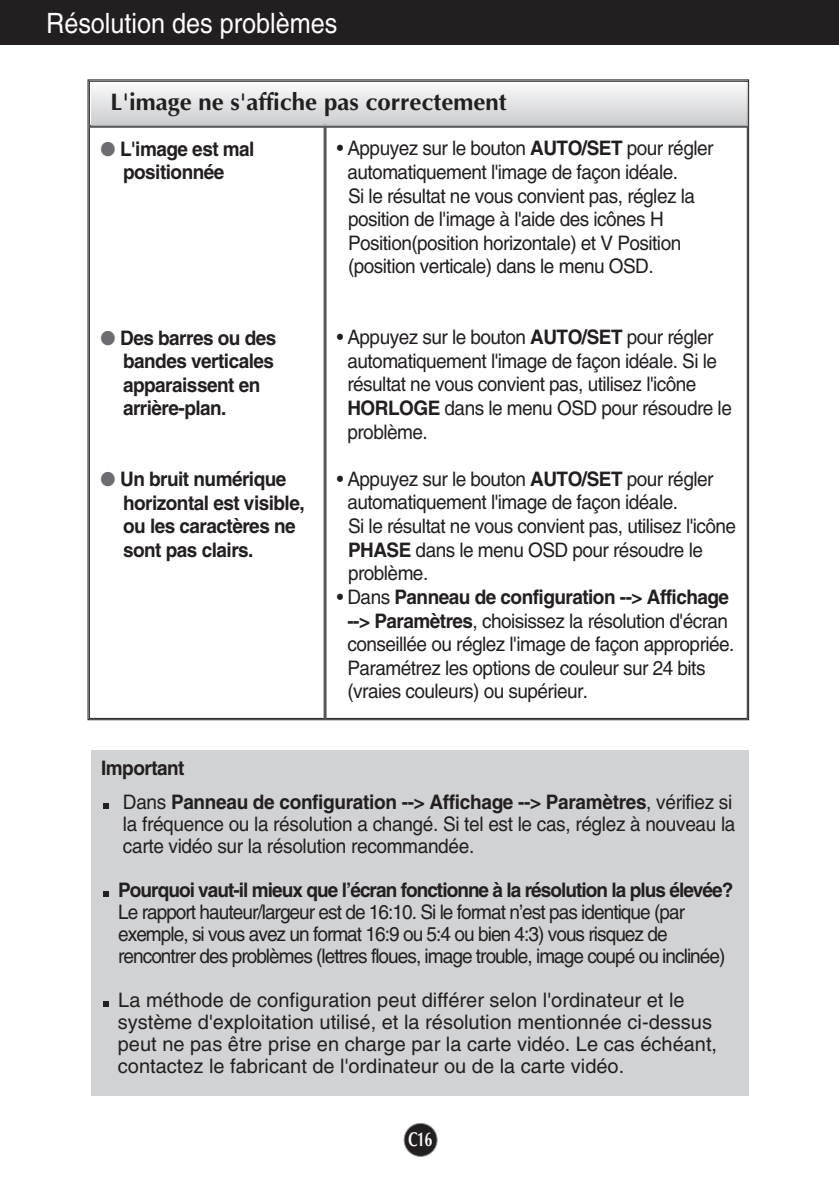
<style>
.page{position:relative;width:839px;height:1189px;background:#fff}
.page>*{position:absolute;margin:0;border:0;box-sizing:border-box;transform-origin:0 0}
.t1{font:28px "Helvetica";color:#fff;scale:.9 1}
.t2{font:700 24px "Optima";color:#231f20}
.t3{font:20px/23.6px "Helvetica";letter-spacing:-.03em;color:#231f20;scale:.95 1}
.t4{font:20px/22px "Helvetica";color:#231f20}
.t5{font:700 20px/23.6px "Helvetica";letter-spacing:-.03em;color:#231f20;scale:.95 1}
.t6{font:20px/22px "Helvetica";letter-spacing:-.05em;color:#231f20;scale:.95 1}
.t7{font:700 20px "Helvetica";letter-spacing:-.05em;color:#231f20;scale:.95 1}
.t8{font:700 20px "Optima";color:#fff;scale:.7 1}
.s1{color:#6c6d70}
.s2{font-weight:700}
.s3{font-weight:400}
</style>
<div class="page">
<div style="left:404px;top:1123px;width:33px;height:33px;background:#231f20;border-radius:50%"></div>
<div style="left:403px;top:1123px;width:34px;height:34px;border:2px solid #939598;border-radius:50%"></div>
<div style="left:0;top:0;width:839px;height:45px;background:#231f20"></div>
<hr style="left:323px;top:124px;width:3px;height:595px;background:#57585a">
<hr style="left:89px;top:125px;width:658px;height:3px;background:#57585a">
<hr style="left:91px;top:82px;width:656px;height:2px;background:#fbfbfb">
<hr style="left:91px;top:84px;width:656px;height:3px;background:#f7f7f8">
<hr style="left:91px;top:87px;width:656px;height:2px;background:#f3f4f4">
<hr style="left:91px;top:89px;width:656px;height:3px;background:#f0f0f1">
<hr style="left:91px;top:92px;width:656px;height:3px;background:#ebebed">
<hr style="left:91px;top:95px;width:656px;height:3px;background:#e6e7e9">
<hr style="left:91px;top:98px;width:656px;height:3px;background:#e1e2e4">
<hr style="left:91px;top:101px;width:656px;height:2px;background:#dedfe1">
<hr style="left:91px;top:103px;width:656px;height:3px;background:#dbdcde">
<hr style="left:91px;top:106px;width:656px;height:3px;background:#d7d8da">
<hr style="left:91px;top:109px;width:656px;height:3px;background:#d3d4d6">
<hr style="left:91px;top:112px;width:656px;height:2px;background:#cfd0d2">
<hr style="left:91px;top:114px;width:656px;height:3px;background:#cccdcf">
<hr style="left:91px;top:117px;width:656px;height:3px;background:#c8c9cb">
<hr style="left:91px;top:120px;width:656px;height:3px;background:#c4c5c7">
<hr style="left:91px;top:123px;width:656px;height:3px;background:#c0c1c4">
<div style="left:91px;top:750px;width:658px;height:345px;background:#d1d2d4"></div>
<svg style="left:103px;top:1001px;width:6px;height:6px"></svg>
<svg style="left:103px;top:891px;width:6px;height:6px"></svg>
<svg style="left:103px;top:803px;width:6px;height:6px"></svg>
<h1 class="t1" style="left:46px;top:13px;width:325px">Résolution des problèmes</h1>
<p class="t2" style="left:110px;top:92px;width:398px">L'image ne s'affiche pas correctement</p>
<p class="t5" style="left:100px;top:139px;width:164px;text-align:center"><span class="s1">●</span> L'image est mal positionnée</p>
<p class="t5" style="left:123px;top:328px;width:163px;text-indent:-23px"><span class="s1">●</span> Des barres ou des bandes verticales apparaissent en arrière-plan.</p>
<p class="t5" style="left:123px;top:469px;width:193px;text-indent:-23px"><span class="s1">●</span> Un bruit numérique horizontal est visible, ou les caractères ne sont pas clairs.</p>
<p class="t3" style="left:347px;top:138px;width:387px;text-indent:-11px">• Appuyez sur le bouton <span class="s2">AUTO/SET</span> pour régler automatiquement l'image de façon idéale.<br>Si le résultat ne vous convient pas, réglez la position de l'image à l'aide des icônes H Position(position horizontale) et V Position (position verticale) dans le menu OSD.</p>
<p class="t3" style="left:347px;top:327px;width:406px;text-indent:-11px">• Appuyez sur le bouton <span class="s2">AUTO/SET</span> pour régler automatiquement l'image de façon idéale. Si le résultat ne vous convient pas, utilisez l'icône <span class="s2">HORLOGE</span> dans le menu OSD pour résoudre le problème.</p>
<p class="t3" style="left:347px;top:469px;width:410px;text-indent:-11px">• Appuyez sur le bouton <span class="s2">AUTO/SET</span> pour régler automatiquement l'image de façon idéale.<br>Si le résultat ne vous convient pas, utilisez l'icône <span class="s2">PHASE</span> dans le menu OSD pour résoudre le problème.</p>
<p class="t3" style="left:347px;top:587px;width:409px;text-indent:-11px">• Dans <span class="s2">Panneau de configuration --&gt; Affichage --&gt; Paramètres</span>, choisissez la résolution d'écran conseillée ou réglez l'image de façon appropriée.<br>Paramétrez les options de couleur sur 24 bits (vraies couleurs) ou supérieur.</p>
<p class="t5" style="left:123px;top:752px;width:643px;line-height:34px;text-indent:-22px">Important<br><span class="s3">Dans</span> Panneau de configuration --&gt; Affichage --&gt; Paramètres<span class="s3">, vérifiez si</span></p>
<p class="t3" style="left:123px;top:814px;width:646px;line-height:22px">la fréquence ou la résolution a changé. Si tel est le cas, réglez à nouveau la carte vidéo sur la résolution recommandée.</p>
<p class="t7" style="left:118px;top:882px;width:649px">Pourquoi vaut-il mieux que l’écran fonctionne à la résolution la plus élevée?</p>
<p class="t6" style="left:118px;top:902px;width:640px">Le rapport hauteur/largeur est de 16:10. Si le format n’est pas identique (par exemple, si vous avez un format 16:9 ou 5:4 ou bien 4:3) vous risquez de rencontrer des problèmes (lettres floues, image trouble, image coupé ou inclinée)</p>
<p class="t4" style="left:118px;top:990px;width:601px">La méthode de configuration peut différer selon l'ordinateur et le système d'exploitation utilisé, et la résolution mentionnée ci-dessus peut ne pas être prise en charge par la carte vidéo. Le cas échéant, contactez le fabricant de l'ordinateur ou de la carte vidéo.</p>
<p class="t8" style="left:408px;top:1131px;width:36px">C16</p>
</div>
